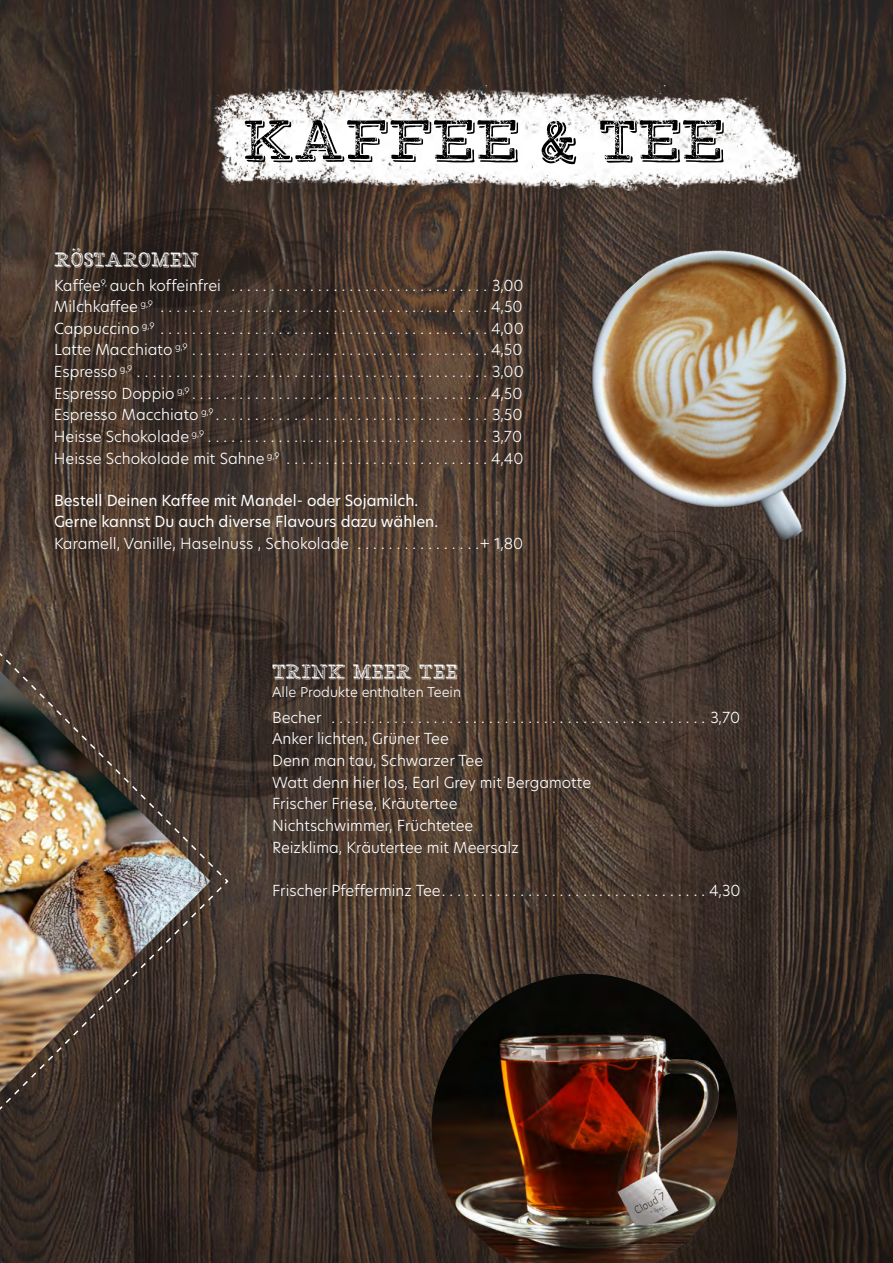
<style>
.page{position:relative;width:893px;height:1263px;background:#fff}
.page>*{position:absolute;margin:0;border:0;box-sizing:border-box;transform-origin:0 0}
.t1{font:68.4px "HMS Gilbert Slab Printed";color:#000}
.t2{font:24px "HMS Gilbert Slab Printed";color:#fff}
.t3{font:300 15px/21.6px "New Hero";color:#fff;text-align:justify}
.t4{font:15px/21.6px "New Hero";color:#fff}
.t5{font:300 13.5px "New Hero";color:#fff}
</style>
<div class="page">
<img style="left:0;top:0;width:893px;height:1263px">
<img style="left:432px;top:974px;width:306px;height:289px">
<img style="left:210px;top:85px;width:593px;height:106px">
<img style="left:183px;top:961px;width:185px;height:243px">
<img style="left:35px;top:205px;width:308px;height:249px">
<img style="left:105px;top:581px;width:250px;height:243px">
<img style="left:556px;top:590px;width:322px;height:264px">
<img style="left:539px;top:199px;width:354px;height:391px">
<svg style="left:0;top:652px;width:230px;height:459px;background:#41342d"></svg>
<img style="left:0;top:671px;width:210px;height:421px">
<h1 class="t1" style="left:243px;top:100px;width:483px">KAFFEE &amp; TEE</h1>
<h2 class="t2" style="left:54px;top:245px;width:147px">RÖSTAROMEN</h2>
<p class="t3" style="left:54px;top:274px;width:471px">Kaffee<sup>9,</sup> auch koffeinfrei . . . . . . . . . . . . . . . . . . . . . . . . . . . . . . . . . 3,00<br>Milchkaffee <sup>g,9</sup> . . . . . . . . . . . . . . . . . . . . . . . . . . . . . . . . . . . . . . . . . 4,50<br>Cappuccino <sup>g,9</sup> . . . . . . . . . . . . . . . . . . . . . . . . . . . . . . . . . . . . . . . . . 4,00<br>Latte Macchiato <sup>g,9</sup> . . . . . . . . . . . . . . . . . . . . . . . . . . . . . . . . . . . . . 4,50<br>Espresso <sup>g,9</sup> . . . . . . . . . . . . . . . . . . . . . . . . . . . . . . . . . . . . . . . . . . . . . 3,00<br>Espresso Doppio <sup>g,9</sup> . . . . . . . . . . . . . . . . . . . . . . . . . . . . . . . . . . . . . 4,50<br>Espresso Macchiato <sup>g,9</sup> . . . . . . . . . . . . . . . . . . . . . . . . . . . . . . . . . . . 3,50<br>Heisse Schokolade <sup>g,9</sup> . . . . . . . . . . . . . . . . . . . . . . . . . . . . . . . . . . . . 3,70<br>Heisse Schokolade mit Sahne <sup>g,9</sup> . . . . . . . . . . . . . . . . . . . . . . . . . 4,40</p>
<p class="t4" style="left:54px;top:489px;width:386px">Bestell Deinen Kaffee mit Mandel- oder Sojamilch.<br>Gerne kannst Du auch diverse Flavours dazu wählen.</p>
<p class="t3" style="left:54px;top:532px;width:471px">Karamell, Vanille, Haselnuss , Schokolade . . . . . . . . . . . . . . . + 1,80</p>
<h2 class="t2" style="left:272px;top:657px;width:187px">TRINK MEER TEE</h2>
<p class="t5" style="left:272px;top:683px;width:190px">Alle Produkte enthalten Teein</p>
<p class="t3" style="left:272px;top:706px;width:470px;text-align:left">Becher . . . . . . . . . . . . . . . . . . . . . . . . . . . . . . . . . . . . . . . . . . . . . . . . 3,70<br>Anker lichten, Grüner Tee<br>Denn man tau, Schwarzer Tee<br>Watt denn hier los, Earl Grey mit Bergamotte<br>Frischer Friese, Kräutertee<br>Nichtschwimmer, Früchtetee<br>Reizklima, Kräutertee mit Meersalz</p>
<p class="t3" style="left:272px;top:879px;width:470px">Frischer Pfefferminz Tee . . . . . . . . . . . . . . . . . . . . . . . . . . . . . . . . . 4,30</p>
</div>
